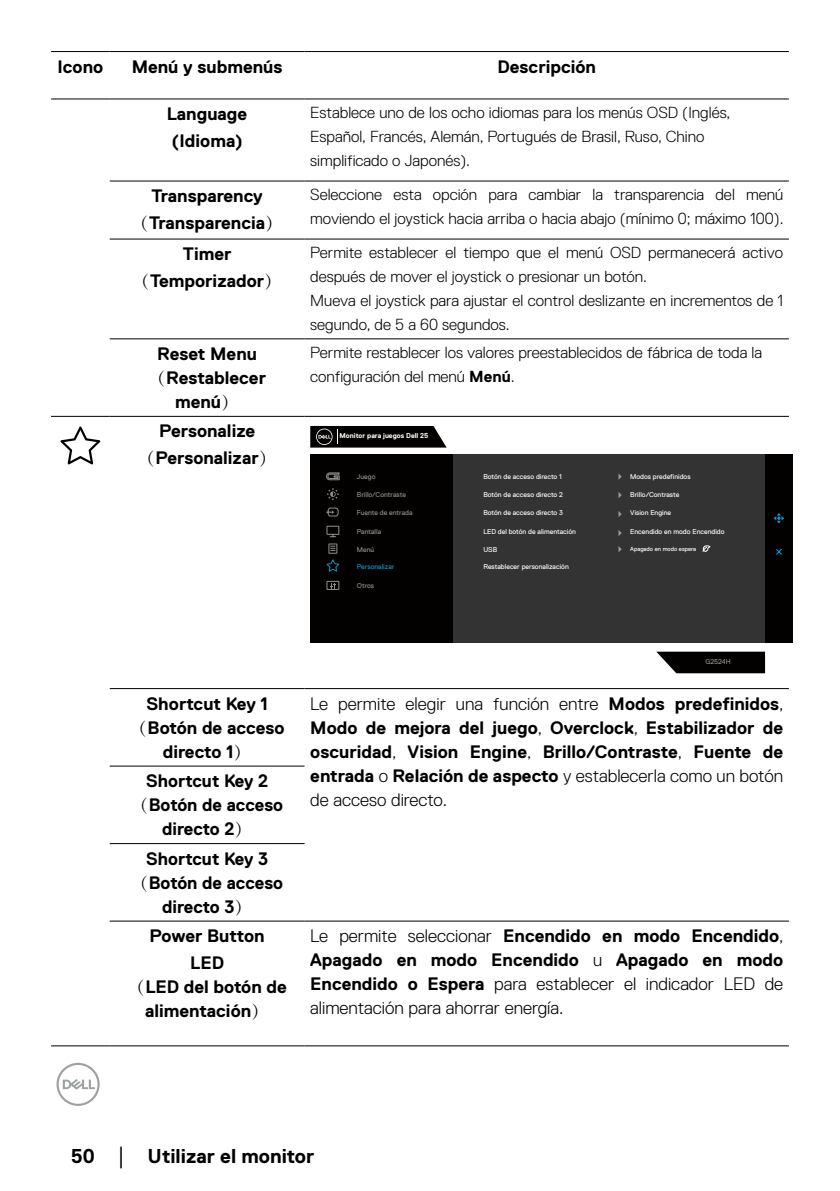
<style>
.page{position:relative;width:840px;height:1191px;background:#fff}
.page>*{position:absolute;margin:0;border:0;box-sizing:border-box;transform-origin:0 0}
.t1{font:700 20px "Dell Replica";color:#000}
.t2{font:700 18px/24px "Dell Replica";color:#000;text-align:center}
.t3{font:300 18px/24px "Dell Replica";color:#000;text-align:justify}
.t4{font:300 16px/24px "Dell Replica";color:#000}
.t5{font:7px "Dell Replica";color:#fff}
.t6{font:7px "Dell Replica";color:#8f9191}
.t7{font:700 7px "Dell Replica";color:#fff}
.t8{font:7px "Dell Replica";color:#1694c9}
.t9{font:7px "Dell Replica";letter-spacing:-.01em;color:#949494}
.t10{font:6px "Dell Replica";color:#fff}
.s1{font-family:"Adobe Song Std";font-weight:300}
.s2{font-weight:700}
.s3{font-weight:300}
.s4{font-family:"Times New Roman";font-weight:400;font-size:18px}
</style>
<div class="page">
<svg style="left:56px;top:1062px;width:44px;height:44px"></svg>
<hr style="left:110px;top:180px;width:194px;height:1px;background:#000">
<hr style="left:304px;top:180px;width:484px;height:1px;background:#000">
<hr style="left:110px;top:238px;width:194px;height:1px;background:#000">
<hr style="left:304px;top:238px;width:484px;height:1px;background:#000">
<hr style="left:110px;top:338px;width:194px;height:1px;background:#000">
<hr style="left:304px;top:338px;width:484px;height:1px;background:#000">
<hr style="left:51px;top:98px;width:59px;height:1px;background:#000">
<hr style="left:110px;top:98px;width:194px;height:1px;background:#000">
<hr style="left:304px;top:98px;width:484px;height:1px;background:#000">
<hr style="left:51px;top:416px;width:59px;height:1px;background:#000">
<hr style="left:110px;top:416px;width:194px;height:1px;background:#000">
<hr style="left:304px;top:416px;width:484px;height:1px;background:#000">
<hr style="left:110px;top:688px;width:194px;height:1px;background:#000">
<hr style="left:304px;top:688px;width:484px;height:1px;background:#000">
<hr style="left:110px;top:765px;width:194px;height:1px;background:#000">
<hr style="left:110px;top:843px;width:194px;height:1px;background:#000">
<hr style="left:110px;top:920px;width:194px;height:1px;background:#000">
<hr style="left:304px;top:920px;width:484px;height:1px;background:#000">
<hr style="left:110px;top:1045px;width:194px;height:1px;background:#000">
<hr style="left:304px;top:1045px;width:484px;height:1px;background:#000">
<hr style="left:51px;top:51px;width:59px;height:1px;background:#000">
<hr style="left:110px;top:51px;width:194px;height:1px;background:#000">
<hr style="left:304px;top:51px;width:484px;height:1px;background:#000">
<hr style="left:51px;top:1045px;width:59px;height:1px;background:#000">
<svg style="left:60px;top:426px;width:40px;height:38px"></svg>
<div style="left:310px;top:454px;width:482px;height:188px;background:#333"></div>
<div style="left:764px;top:454px;width:28px;height:188px;background:#030000"></div>
<svg style="left:776px;top:549px;width:6px;height:6px"></svg>
<svg style="left:773px;top:513px;width:10px;height:10px"></svg>
<svg style="left:656px;top:651px;width:108px;height:22px;background:#211f1f"></svg>
<div style="left:310px;top:454px;width:142px;height:188px;background:#030000"></div>
<svg style="left:326px;top:526px;width:13px;height:11px"></svg>
<svg style="left:326px;top:544px;width:14px;height:28px"></svg>
<svg style="left:330px;top:583px;width:5px;height:5px"></svg>
<div style="left:326px;top:581px;width:13px;height:9px;border:1px solid #8f9191"></div>
<svg style="left:618px;top:473px;width:3px;height:7px"></svg>
<svg style="left:618px;top:492px;width:3px;height:6px"></svg>
<svg style="left:618px;top:511px;width:3px;height:6px"></svg>
<svg style="left:618px;top:530px;width:3px;height:6px"></svg>
<svg style="left:618px;top:546px;width:3px;height:6px"></svg>
<svg style="left:326px;top:507px;width:12px;height:9px"></svg>
<svg style="left:327px;top:488px;width:11px;height:12px"></svg>
<svg style="left:326px;top:472px;width:13px;height:8px"></svg>
<svg style="left:310px;top:426px;width:136px;height:21px;background:#151212"></svg>
<svg style="left:702px;top:545px;width:8px;height:7px"></svg>
<p class="t2" style="left:57px;top:54px;width:47px">Icono</p>
<p class="t2" style="left:132px;top:54px;width:152px">Menú y submenús</p>
<p class="t2" style="left:497px;top:54px;width:100px">Descripción</p>
<p class="t2" style="left:167px;top:100px;width:82px;line-height:26.8px;text-align:left">Language (Idioma)</p>
<p class="t4" style="left:310px;top:101px;width:421px">Establece uno de los ocho idiomas para los menús OSD (Inglés,<br>Español, Francés, Alemán, Portugués de Brasil, Ruso, Chino simplificado o Japonés).</p>
<p class="t2" style="left:131px;top:182px;width:153px;line-height:26.8px">Transparency<span class="s1">（</span>Transparencia<span class="s1">）</span></p>
<p class="t4" style="left:310px;top:183px;width:474px">Seleccione esta opción para cambiar la transparencia del menú moviendo el joystick hacia arriba o hacia abajo (mínimo 0; máximo 100).</p>
<p class="t2" style="left:132px;top:240px;width:151px;line-height:26.8px">Timer<span class="s1">（</span>Temporizador<span class="s1">）</span></p>
<p class="t4" style="left:310px;top:241px;width:474px">Permite establecer el tiempo que el menú OSD permanecerá activo después de mover el joystick o presionar un botón.<br>Mueva el joystick para ajustar el control deslizante en incrementos de 1 segundo, de 5 a 60 segundos.</p>
<p class="t2" style="left:148px;top:342px;width:119px">Reset Menu<span class="s1">（</span>Restablecer menú<span class="s1">）</span></p>
<p class="t4" style="left:310px;top:341px;width:453px">Permite restablecer los valores preestablecidos de fábrica de toda la configuración del menú <span class="s2">Menú</span>.</p>
<p class="t2" style="left:137px;top:418px;width:141px;line-height:26.8px">Personalize<span class="s1">（</span>Personalizar<span class="s1">）</span></p>
<p class="t6" style="left:356px;top:473px;width:20px">Juego</p>
<p class="t5" style="left:483px;top:473px;width:80px">Botón de acceso directo 1</p>
<p class="t5" style="left:630px;top:473px;width:62px">Modos predefinidos</p>
<p class="t6" style="left:356px;top:491px;width:51px">Brillo/Contraste</p>
<p class="t5" style="left:483px;top:491px;width:81px">Botón de acceso directo 2</p>
<p class="t5" style="left:630px;top:491px;width:51px">Brillo/Contraste</p>
<p class="t6" style="left:356px;top:509px;width:57px">Fuente de entrada</p>
<p class="t5" style="left:483px;top:509px;width:81px">Botón de acceso directo 3</p>
<p class="t5" style="left:630px;top:509px;width:42px">Vision Engine</p>
<p class="t6" style="left:356px;top:528px;width:26px">Pantalla</p>
<p class="t5" style="left:483px;top:528px;width:94px">LED del botón de alimentación</p>
<p class="t5" style="left:630px;top:528px;width:96px">Encendido en modo Encendido</p>
<p class="t6" style="left:356px;top:545px;width:19px">Menú</p>
<p class="t5" style="left:483px;top:545px;width:15px">USB</p>
<p class="t10" style="left:630px;top:545px;width:67px">Apagado en modo espera</p>
<p class="t8" style="left:356px;top:563px;width:39px">Personalizar</p>
<p class="t5" style="left:483px;top:563px;width:87px">Restablecer personalización</p>
<p class="t6" style="left:356px;top:582px;width:19px">Otros</p>
<p class="t7" style="left:339px;top:431px;width:90px">Monitor para juegos Dell 25</p>
<p class="t9" style="left:705px;top:657px;width:27px">G2524H</p>
<p class="t2" style="left:129px;top:691px;width:156px">Shortcut Key 1<span class="s1">（</span>Botón de acceso directo 1<span class="s1">）</span></p>
<p class="t2" style="left:310px;top:691px;width:474px;text-align:justify"><span class="s3">Le permite elegir una función entre</span> Modos predefinidos<span class="s3">, </span>Modo de mejora del juego<span class="s3">,</span> Overclock<span class="s3">,</span> Estabilizador de oscuridad<span class="s3">,</span> Vision Engine<span class="s3">,</span> Brillo/Contraste<span class="s3">,</span> Fuente de entrada <span class="s3">o</span> Relación de aspecto <span class="s3">y establecerla como un botón de acceso directo.</span></p>
<p class="t2" style="left:131px;top:769px;width:153px">Shortcut Key 2<span class="s1">（</span>Botón de acceso directo 2<span class="s1">）</span></p>
<p class="t2" style="left:131px;top:846px;width:153px">Shortcut Key 3<span class="s1">（</span>Botón de acceso directo 3<span class="s1">）</span></p>
<p class="t2" style="left:149px;top:922px;width:117px;line-height:26.8px">Power Button<br>LED</p>
<p class="t2" style="left:127px;top:974px;width:161px"><span class="s1">（</span>LED del botón de alimentación<span class="s1">）</span></p>
<p class="t3" style="left:310px;top:924px;width:474px">Le permite seleccionar <span class="s2">Encendido en modo Encendido</span>, <span class="s2">Apagado en modo Encendido</span> u <span class="s2">Apagado en modo Encendido o Espera</span> para establecer el indicador LED de alimentación para ahorrar energía.</p>
<p class="t1" style="left:71px;top:1144px;width:245px">50 <span class="s4">│</span> Utilizar el monitor</p>
</div>
